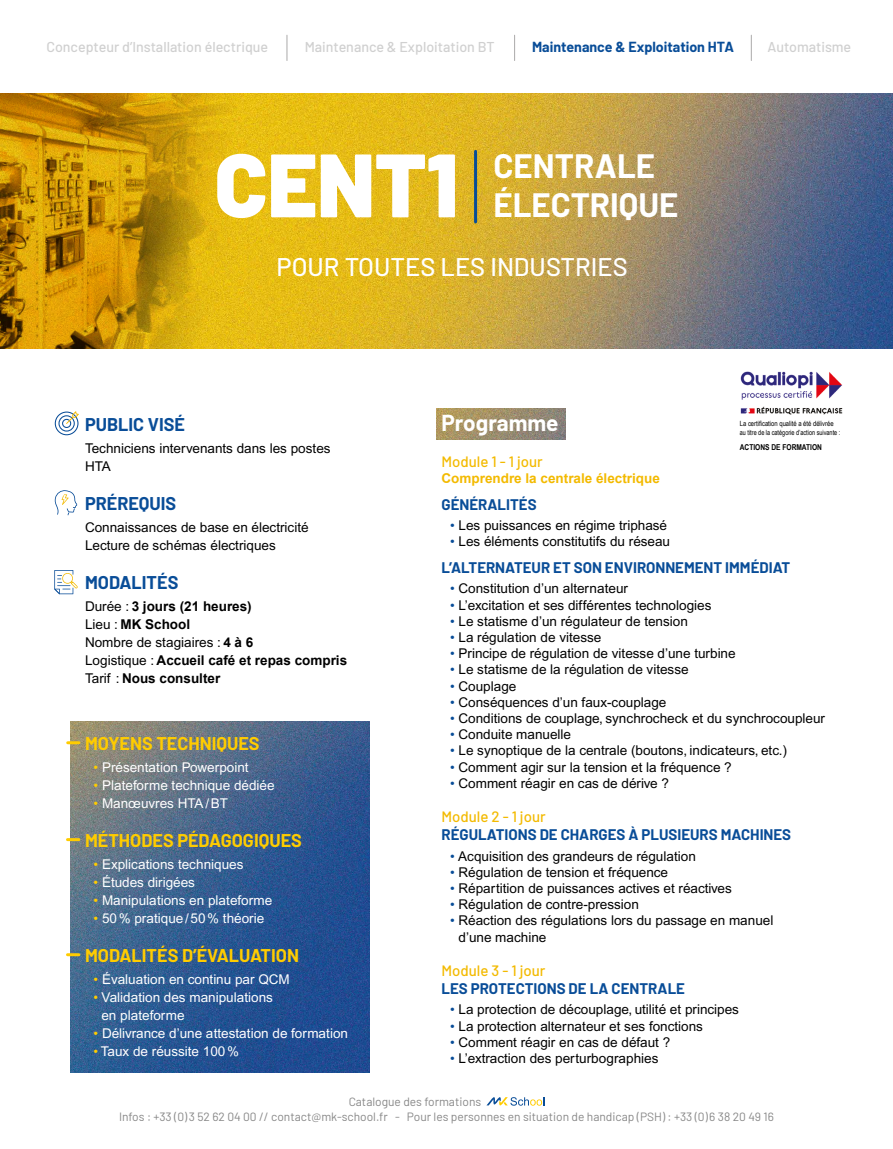
<style>
.page{position:relative;width:893px;height:1149px;background:#fff}
.page>*{position:absolute;margin:0;border:0;box-sizing:border-box;transform-origin:0 0}
.t1{font:900 89.7px "Barlow";color:#fff}
.t2{font:700 33px/39.6px "Barlow";color:#fff}
.t3{font:500 25.5px "Barlow";color:#fff}
.t4{font:700 22.5px "Barlow";color:#fff}
.t5{font:700 18px "Barlow";color:#fc0}
.t6{font:700 18px "Barlow";color:#094d98}
.t7{font:700 15px "Barlow";color:#094d98}
.t8{font:500 15px "Barlow";color:#f3ba00}
.t9{font:500 14.25px "Barlow";color:#d0d0d0}
.t10{font:700 14.25px "Barlow";color:#094d98}
.t11{font:13.5px/18px "Arial";color:#000}
.t12{font:13.5px/18px "Arial";color:#fff}
.t13{font:700 13.5px/18px "Arial";color:#000}
.t14{font:700 13.5px "Arial";color:#f3ba00}
.t15{font:12px/15.6px "Barlow";color:#878787}
.t16{font:700 8.1px "Arial Narrow";color:#000}
.t17{font:7.2px/8.6px "Arial Narrow";color:#000}
.s1{font-weight:400}
.s2{color:#fc0}
.s3{color:#094d98}
</style>
<div class="page">
<img style="left:237px;top:94px;width:656px;height:255px">
<svg style="left:514px;top:35px;width:1px;height:25px"></svg>
<svg style="left:751px;top:35px;width:1px;height:25px"></svg>
<svg style="left:286px;top:35px;width:1px;height:25px"></svg>
<svg style="left:486px;top:1097px;width:58px;height:9px"></svg>
<img style="left:740px;top:371px;width:103px;height:44px">
<img style="left:0;top:94px;width:237px;height:255px">
<img style="left:70px;top:721px;width:300px;height:350px">
<img style="left:436px;top:408px;width:130px;height:31px">
<hr style="left:474px;top:151px;width:3px;height:71px;background:#094d98">
<svg style="left:67px;top:837px;width:12px;height:3px"></svg>
<svg style="left:67px;top:952px;width:12px;height:3px"></svg>
<svg style="left:54px;top:490px;width:23px;height:25px"></svg>
<svg style="left:54px;top:570px;width:24px;height:24px"></svg>
<div style="left:58px;top:415px;width:17px;height:16px;border:1px solid #094d98;border-radius:50%"></div>
<div style="left:62px;top:419px;width:9px;height:9px;border:1px solid #094d98;border-radius:50%"></div>
<div style="left:55px;top:411px;width:23px;height:24px;border:1px solid #094d98;border-radius:50%"></div>
<svg style="left:66px;top:411px;width:13px;height:13px"></svg>
<svg style="left:68px;top:741px;width:11px;height:3px"></svg>
<p class="t9" style="left:46px;top:36px;width:223px">Concepteur d’Installation électrique</p>
<p class="t9" style="left:305px;top:36px;width:192px">Maintenance &amp; Exploitation BT</p>
<p class="t10" style="left:532px;top:36px;width:203px">Maintenance &amp; Exploitation HTA</p>
<p class="t9" style="left:767px;top:36px;width:85px">Automatisme</p>
<h1 class="t1" style="left:215px;top:117px;width:244px">CENT1</h1>
<h2 class="t2" style="left:494px;top:143px;width:186px">CENTRALE<br>ÉLECTRIQUE</h2>
<h3 class="t3" style="left:277px;top:248px;width:353px">POUR TOUTES LES INDUSTRIES</h3>
<h3 class="t6" style="left:85px;top:411px;width:101px">PUBLIC VISÉ</h3>
<p class="t11" style="left:85px;top:439px;width:247px">Techniciens intervenants dans les postes<br>HTA</p>
<h3 class="t6" style="left:85px;top:490px;width:93px">PRÉREQUIS</h3>
<p class="t11" style="left:85px;top:518px;width:225px">Connaissances de base en électricité<br>Lecture de schémas électriques</p>
<h3 class="t6" style="left:85px;top:568px;width:95px">MODALITÉS</h3>
<p class="t13" style="left:85px;top:597px;width:264px"><span class="s1">Durée :</span> 3 jours (21 heures)<br><span class="s1">Lieu :</span> MK School<br><span class="s1">Nombre de stagiaires :</span> 4 à 6<br><span class="s1">Logistique :</span> Accueil café et repas compris<br><span class="s1">Tarif :</span> Nous consulter</p>
<h3 class="t5" style="left:85px;top:730px;width:176px">MOYENS TECHNIQUES</h3>
<p class="t12" style="left:94px;top:758px;width:157px"><span class="s2">•</span> Présentation Powerpoint</p>
<p class="t12" style="left:94px;top:776px;width:183px"><span class="s2">•</span> Plateforme technique dédiée</p>
<p class="t12" style="left:94px;top:794px;width:136px"><span class="s2">•</span> Manœuvres HTA/BT</p>
<h3 class="t5" style="left:85px;top:827px;width:218px">MÉTHODES PÉDAGOGIQUES</h3>
<p class="t12" style="left:94px;top:855px;width:151px"><span class="s2">•</span> Explications techniques</p>
<p class="t12" style="left:94px;top:873px;width:103px"><span class="s2">•</span> Études dirigées</p>
<p class="t12" style="left:94px;top:891px;width:180px"><span class="s2">•</span> Manipulations en plateforme</p>
<p class="t12" style="left:94px;top:909px;width:172px"><span class="s2">•</span> 50% pratique/50% théorie</p>
<h3 class="t5" style="left:85px;top:941px;width:215px">MODALITÉS D’ÉVALUATION</h3>
<p class="t12" style="left:94px;top:970px;width:198px"><span class="s2">•</span> Évaluation en continu par QCM</p>
<p class="t12" style="left:101px;top:988px;width:173px;text-indent:-8px"><span class="s2">•</span> Validation des manipulations en plateforme</p>
<p class="t12" style="left:94px;top:1024px;width:256px"><span class="s2">•</span> Délivrance d’une attestation de formation</p>
<p class="t12" style="left:94px;top:1042px;width:147px"><span class="s2">•</span> Taux de réussite 100%</p>
<h3 class="t4" style="left:442px;top:406px;width:118px">Programme</h3>
<p class="t8" style="left:442px;top:450px;width:103px">Module 1 - 1 jour</p>
<p class="t14" style="left:442px;top:469px;width:220px">Comprendre la centrale électrique</p>
<p class="t7" style="left:442px;top:493px;width:97px">GÉNÉRALITÉS</p>
<p class="t11" style="left:450px;top:516px;width:219px"><span class="s3">•</span> Les puissances en régime triphasé</p>
<p class="t11" style="left:450px;top:532px;width:222px"><span class="s3">•</span> Les éléments constitutifs du réseau</p>
<p class="t7" style="left:442px;top:556px;width:350px">L’ALTERNATEUR ET SON ENVIRONNEMENT IMMÉDIAT</p>
<p class="t11" style="left:450px;top:579px;width:179px"><span class="s3">•</span> Constitution d’un alternateur</p>
<p class="t11" style="left:450px;top:595px;width:263px"><span class="s3">•</span> L’excitation et ses différentes technologies</p>
<p class="t11" style="left:450px;top:612px;width:239px"><span class="s3">•</span> Le statisme d’un régulateur de tension</p>
<p class="t11" style="left:450px;top:628px;width:153px"><span class="s3">•</span> La régulation de vitesse</p>
<p class="t11" style="left:450px;top:644px;width:287px"><span class="s3">•</span> Principe de régulation de vitesse d’une turbine</p>
<p class="t11" style="left:450px;top:660px;width:240px"><span class="s3">•</span> Le statisme de la régulation de vitesse</p>
<p class="t11" style="left:450px;top:676px;width:68px"><span class="s3">•</span> Couplage</p>
<p class="t11" style="left:450px;top:693px;width:218px"><span class="s3">•</span> Conséquences d’un faux-couplage</p>
<p class="t11" style="left:450px;top:709px;width:377px"><span class="s3">•</span> Conditions de couplage, synchrocheck et du synchrocoupleur</p>
<p class="t11" style="left:450px;top:725px;width:123px"><span class="s3">•</span> Conduite manuelle</p>
<p class="t11" style="left:450px;top:741px;width:339px"><span class="s3">•</span> Le synoptique de la centrale (boutons, indicateurs, etc.)</p>
<p class="t11" style="left:450px;top:757px;width:283px"><span class="s3">•</span> Comment agir sur la tension et la fréquence ?</p>
<p class="t11" style="left:450px;top:774px;width:220px"><span class="s3">•</span> Comment réagir en cas de dérive ?</p>
<p class="t8" style="left:442px;top:805px;width:106px">Module 2 - 1 jour</p>
<p class="t7" style="left:442px;top:823px;width:351px">RÉGULATIONS DE CHARGES À PLUSIEURS MACHINES</p>
<p class="t11" style="left:450px;top:846px;width:247px"><span class="s3">•</span> Acquisition des grandeurs de régulation</p>
<p class="t11" style="left:450px;top:863px;width:220px"><span class="s3">•</span> Régulation de tension et fréquence</p>
<p class="t11" style="left:450px;top:879px;width:283px"><span class="s3">•</span> Répartition de puissances actives et réactives</p>
<p class="t11" style="left:450px;top:895px;width:190px"><span class="s3">•</span> Régulation de contre-pression</p>
<p class="t11" style="left:458px;top:912px;width:316px;line-height:16.2px;text-indent:-8px"><span class="s3">•</span> Réaction des régulations lors du passage en manuel d’une machine</p>
<p class="t8" style="left:442px;top:959px;width:105px">Module 3 - 1 jour</p>
<p class="t7" style="left:442px;top:977px;width:245px">LES PROTECTIONS DE LA CENTRALE</p>
<p class="t11" style="left:450px;top:1000px;width:290px"><span class="s3">•</span> La protection de découplage, utilité et principes</p>
<p class="t11" style="left:450px;top:1016px;width:254px"><span class="s3">•</span> La protection alternateur et ses fonctions</p>
<p class="t11" style="left:450px;top:1032px;width:222px"><span class="s3">•</span> Comment réagir en cas de défaut ?</p>
<p class="t11" style="left:450px;top:1049px;width:210px"><span class="s3">•</span> L’extraction des perturbographies</p>
<p class="t17" style="left:740px;top:419px;width:102px">La certification qualité a été délivrée au titre de la catégorie d’action suivante :</p>
<p class="t16" style="left:740px;top:440px;width:84px">ACTIONS DE FORMATION</p>
<p class="t15" style="left:119px;top:1092px;width:656px;text-indent:230px">Catalogue des formations<br>Infos : +33 (0)3 52 62 04 00 // contact@mk-school.fr - Pour les personnes en situation de handicap (PSH) : +33 (0)6 38 20 49 16</p>
</div>
